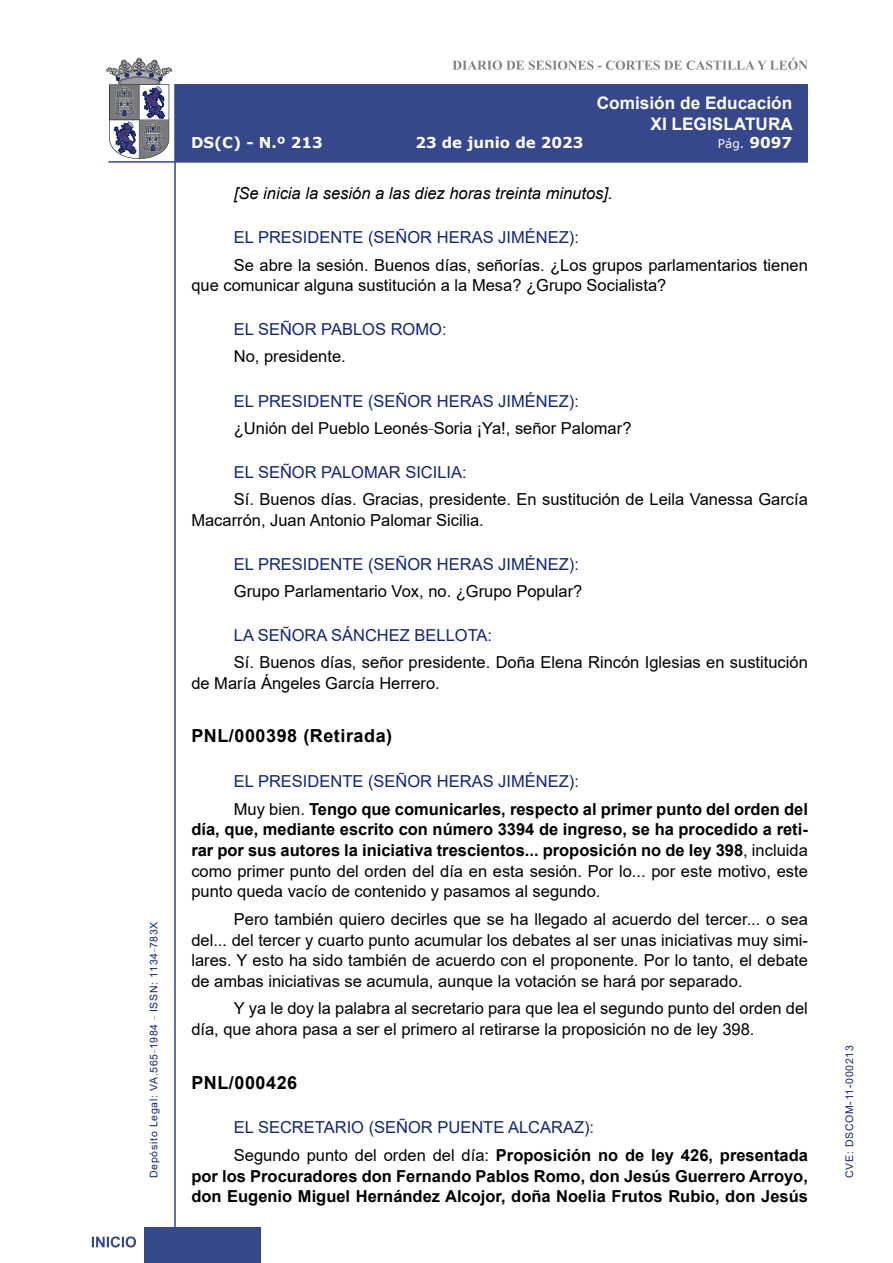
<style>
.page{position:relative;width:893px;height:1263px;background:#fff}
.page>*{position:absolute;margin:0;border:0;box-sizing:border-box;transform-origin:0 0}
.MarcadorPrimerNivel{font:700 18px "Arial";letter-spacing:.03em;color:#000}
.t1{font:700 17.25px/20.7px "Arial";color:#fff;text-align:right}
.t2{font:16.5px/20.7px "Arial";color:#000}
.t3{font:700 16.5px/20.7px "Arial";color:#000;text-align:justify}
.Orador{font:16.5px "Arial";color:#122678}
.t4{font:italic 16.5px "Arial";color:#000}
.t5{font:700 15px "Verdana";color:#fff}
.t6{font:12px "Verdana";color:#fff}
.t7{font:10.5px "Arial";letter-spacing:.065em;color:#122678}
.s1{font-weight:700;font-size:15px}
.s2{font-weight:400}
</style>
<div class="page">
<svg style="left:452px;top:58px;width:356px;height:12px"></svg>
<hr style="left:174px;top:84px;width:2px;height:1179px;background:#36478c">
<div style="left:144px;top:1227px;width:117px;height:36px;background:#36478c"></div>
<div style="left:175px;top:84px;width:633px;height:78px;background:#36478c"></div>
<hr style="left:108px;top:161px;width:700px;height:2px;background:#36478c">
<svg style="left:92px;top:1236px;width:44px;height:11px"></svg>
<svg style="left:106px;top:58px;width:66px;height:101px"></svg>
<p class="t7" style="left:146px;top:1178px;width:258px;rotate:-90deg">Depósito Legal: VA.565<sup>_</sup>1984 <sup>_</sup> ISSN: 1134<sup>_</sup>783X</p>
<p class="t1" style="left:597px;top:93px;width:198px">Comisión de Educación<br>XI LEGISLATURA</p>
<p class="t5" style="left:191px;top:132px;width:133px">DS(C) - N.º 213</p>
<p class="t5" style="left:415px;top:132px;width:170px">23 de junio de 2023</p>
<p class="t6" style="left:718px;top:135px;width:76px">Pág. <span class="s1">9097</span></p>
<p class="t4" style="left:234px;top:183px;width:380px">[Se inicia la sesión a las diez horas treinta minutos].</p>
<p class="Orador" style="left:234px;top:226px;width:347px">EL PRESIDENTE (SEÑOR HERAS JIMÉNEZ):</p>
<p class="t2" style="left:191px;top:254px;width:618px;text-indent:43px">Se abre la sesión. Buenos días, señorías. ¿Los grupos parlamentarios tienen que comunicar alguna sustitución a la Mesa? ¿Grupo Socialista?</p>
<p class="Orador" style="left:234px;top:318px;width:214px">EL SEÑOR PABLOS ROMO:</p>
<p class="t2" style="left:234px;top:346px;width:113px">No, presidente.</p>
<p class="Orador" style="left:234px;top:389px;width:347px">EL PRESIDENTE (SEÑOR HERAS JIMÉNEZ):</p>
<p class="t2" style="left:234px;top:417px;width:399px">¿Unión del Pueblo Leonés<sup>_</sup>Soria ¡Ya!, señor Palomar?</p>
<p class="Orador" style="left:234px;top:461px;width:234px">EL SEÑOR PALOMAR SICILIA:</p>
<p class="t2" style="left:191px;top:489px;width:618px;text-indent:43px">Sí. Buenos días. Gracias, presidente. En sustitución de Leila Vanessa García<br>Macarrón, Juan Antonio Palomar Sicilia.</p>
<p class="Orador" style="left:234px;top:553px;width:347px">EL PRESIDENTE (SEÑOR HERAS JIMÉNEZ):</p>
<p class="t2" style="left:234px;top:581px;width:350px">Grupo Parlamentario Vox, no. ¿Grupo Popular?</p>
<p class="Orador" style="left:234px;top:624px;width:260px">LA SEÑORA SÁNCHEZ BELLOTA:</p>
<p class="t2" style="left:191px;top:652px;width:618px;text-indent:43px">Sí. Buenos días, señor presidente. Doña Elena Rincón Iglesias en sustitución de María Ángeles García Herrero.</p>
<p class="MarcadorPrimerNivel" style="left:191px;top:723px;width:202px">PNL/000398 (Retirada)</p>
<p class="Orador" style="left:234px;top:770px;width:347px">EL PRESIDENTE (SEÑOR HERAS JIMÉNEZ):</p>
<p class="t3" style="left:191px;top:798px;width:618px;text-indent:43px"><span class="s2">Muy bien.</span> Tengo que comunicarles, respecto al primer punto del orden del día, que, mediante escrito con número 3394 de ingreso, se ha procedido a reti&shy;rar por sus autores la iniciativa trescientos... proposición no de ley 398<span class="s2">, incluida como primer punto del orden del día en esta sesión. Por lo... por este motivo, este punto queda vacío de contenido y pasamos al segundo.</span></p>
<p class="t2" style="left:191px;top:908px;width:618px;text-align:justify;text-indent:43px">Pero también quiero decirles que se ha llegado al acuerdo del tercer... o sea del... del tercer y cuarto punto acumular los debates al ser unas iniciativas muy simi&shy;lares. Y esto ha sido también de acuerdo con el proponente. Por lo tanto, el debate de ambas iniciativas se acumula, aunque la votación se hará por separado.</p>
<p class="t2" style="left:191px;top:998px;width:618px;text-indent:43px">Y ya le doy la palabra al secretario para que lea el segundo punto del orden del día, que ahora pasa a ser el primero al retirarse la proposición no de ley 398.</p>
<p class="MarcadorPrimerNivel" style="left:191px;top:1070px;width:107px">PNL/000426</p>
<p class="Orador" style="left:234px;top:1116px;width:362px">EL SECRETARIO (SEÑOR PUENTE ALCARAZ):</p>
<p class="t3" style="left:191px;top:1145px;width:618px;text-indent:43px"><span class="s2">Segundo punto del orden del día:</span> Proposición no de ley 426, presentada por los Procuradores don Fernando Pablos Romo, don Jesús Guerrero Arroyo, don Eugenio Miguel Hernández Alcojor, doña Noelia Frutos Rubio, don Jesús</p>
<p class="t7" style="left:842px;top:1178px;width:134px;rotate:-90deg">CVE: DSCOM-11-000213</p>
</div>
